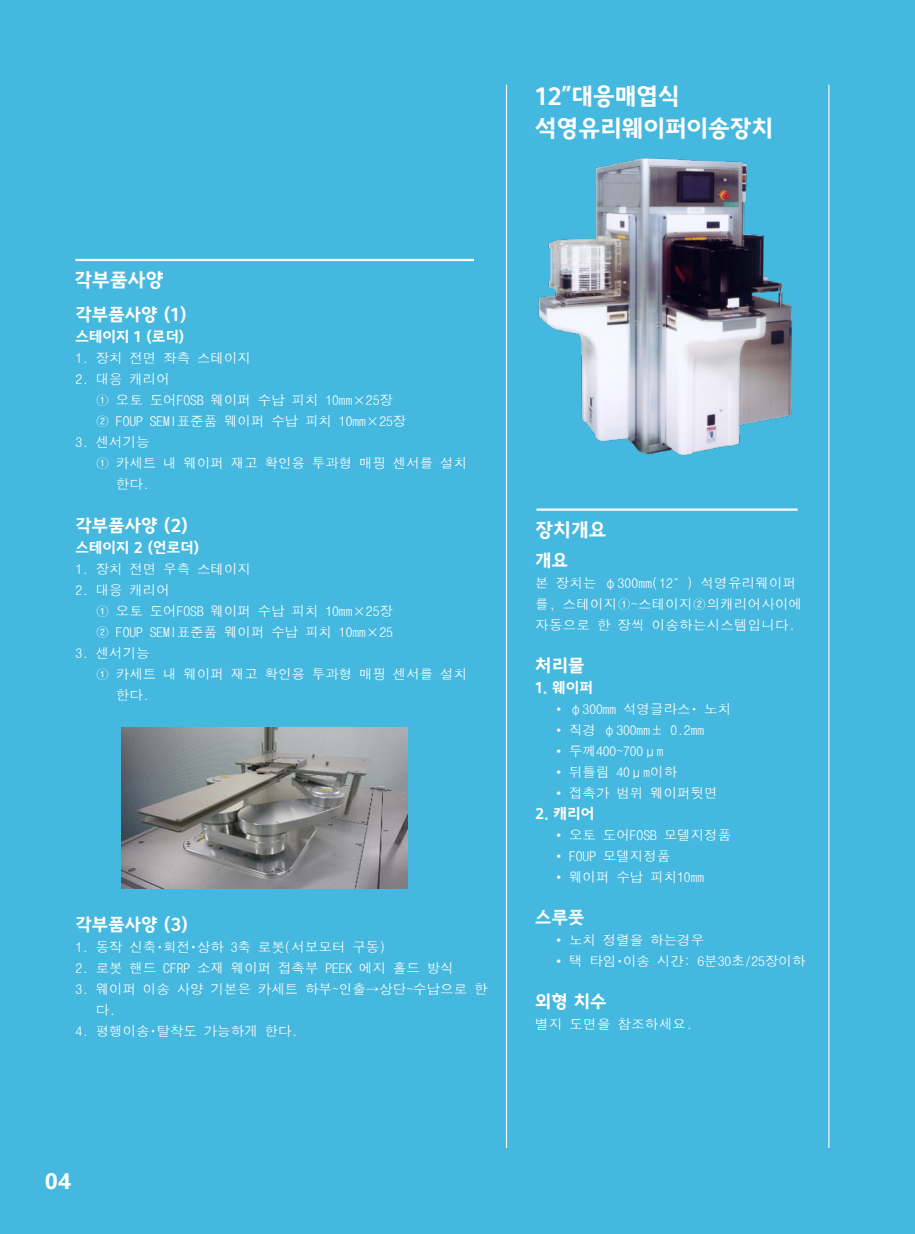
<style>
.page{position:relative;width:915px;height:1234px;background:#fff}
.page>*{position:absolute;margin:0;border:0;box-sizing:border-box;transform-origin:0 0}
.t1{font:700 24px/31.5px "Kimjungchul Gothic";color:#fff}
.t2{font:700 21px "Microsoft Ya Hei";color:#fff}
.t3{font:700 19.5px "Kimjungchul Gothic";letter-spacing:.015em;color:#fff}
.t4{font:700 18px "Kimjungchul Gothic";letter-spacing:.015em;color:#fff}
.t5{font:700 15px "Kimjungchul Gothic";color:#fff}
.t6{font:13.5px/21px "Dotum Che";color:#fff}
.s1{font-family:"Meiryo UI"}
</style>
<div class="page">
<div style="left:0;top:0;width:914px;height:1233px;background:#44b8df"></div>
<hr style="left:505px;top:85px;width:2px;height:1062px;background:#fff">
<hr style="left:828px;top:85px;width:1px;height:1062px;background:#fff">
<img style="left:538px;top:158px;width:254px;height:298px">
<hr style="left:75px;top:259px;width:399px;height:2px;background:#fff">
<hr style="left:536px;top:508px;width:261px;height:2px;background:#fff">
<img style="left:121px;top:727px;width:286px;height:161px">
<h1 class="t1" style="left:535px;top:80px;width:239px">12″대응매엽식 석영유리웨이퍼이송장치</h1>
<h3 class="t3" style="left:74px;top:268px;width:90px">각부품사양</h3>
<h3 class="t4" style="left:75px;top:304px;width:113px">각부품사양 (1)</h3>
<p class="t5" style="left:75px;top:328px;width:111px">스테이지 1 (로더)</p>
<p class="t6" style="left:75px;top:348px;width:177px">1. 장치 전면 좌측 스테이지</p>
<p class="t6" style="left:96px;top:369px;width:312px;text-indent:-20px">2. 대응 캐리어<br>① 오토 도어FOSB 웨이퍼 수납 피치 10mm×25장<br>② FOUP SEMI표준품 웨이퍼 수납 피치 10mm×25장</p>
<p class="t6" style="left:75px;top:432px;width:76px">3. 센서기능</p>
<p class="t6" style="left:96px;top:453px;width:373px">① 카세트 내 웨이퍼 재고 확인용 투과형 매핑 센서를 설치</p>
<p class="t6" style="left:116px;top:474px;width:35px">한다.</p>
<h3 class="t4" style="left:75px;top:514px;width:115px">각부품사양 (2)</h3>
<p class="t5" style="left:75px;top:538px;width:126px">스테이지 2 (언로더)</p>
<p class="t6" style="left:75px;top:558px;width:177px">1. 장치 전면 우측 스테이지</p>
<p class="t6" style="left:96px;top:579px;width:298px;text-indent:-20px">2. 대응 캐리어<br>① 오토 도어FOSB 웨이퍼 수납 피치 10mm×25장<br>② FOUP SEMI표준품 웨이퍼 수납 피치 10mm×25</p>
<p class="t6" style="left:75px;top:642px;width:76px">3. 센서기능</p>
<p class="t6" style="left:96px;top:663px;width:373px">① 카세트 내 웨이퍼 재고 확인용 투과형 매핑 센서를 설치</p>
<p class="t6" style="left:116px;top:684px;width:35px">한다.</p>
<h3 class="t4" style="left:75px;top:913px;width:115px">각부품사양 (3)</h3>
<p class="t6" style="left:75px;top:936px;width:312px">1. 동작 신축<span class="s1">・</span>회전<span class="s1">・</span>상하 3축 로봇(서보모터 구동)</p>
<p class="t6" style="left:75px;top:957px;width:379px">2. 로봇 핸드 CFRP 소재 웨이퍼 접촉부 PEEK 에지 홀드 방식</p>
<p class="t6" style="left:96px;top:978px;width:393px;text-indent:-20px">3. 웨이퍼 이송 사양 기본은 카세트 하부~인출→상단~수납으로 한 다.</p>
<p class="t6" style="left:75px;top:1020px;width:224px">4. 평행이송<span class="s1">・</span>탈착도 가능하게 한다.</p>
<h3 class="t3" style="left:535px;top:517px;width:72px">장치개요</h3>
<h3 class="t4" style="left:535px;top:549px;width:34px">개요</h3>
<p class="t6" style="left:535px;top:572px;width:268px">본 장치는 φ300mm(12″) 석영유리웨이퍼 를, 스테이지①~스테이지②의캐리어사이에 자동으로 한 장씩 이송하는시스템입니다.</p>
<h3 class="t4" style="left:535px;top:654px;width:51px">처리물</h3>
<p class="t5" style="left:535px;top:678px;width:59px">1. 웨이퍼</p>
<p class="t6" style="left:555px;top:698px;width:177px">• φ300mm 석영글라스<span class="s1">・</span> 노치</p>
<p class="t6" style="left:555px;top:719px;width:150px">• 직경 φ300mm± 0.2mm</p>
<p class="t6" style="left:555px;top:740px;width:109px">• 두께400~700μm</p>
<p class="t6" style="left:555px;top:761px;width:123px">• 뒤틀림 40μm이하</p>
<p class="t6" style="left:555px;top:782px;width:163px">• 접촉가 범위 웨이퍼뒷면</p>
<p class="t5" style="left:535px;top:804px;width:60px">2. 캐리어</p>
<p class="t6" style="left:555px;top:824px;width:177px">• 오토 도어FOSB 모델지정품</p>
<p class="t6" style="left:555px;top:845px;width:116px">• FOUP 모델지정품</p>
<p class="t6" style="left:555px;top:866px;width:150px">• 웨이퍼 수납 피치10mm</p>
<h3 class="t4" style="left:535px;top:906px;width:51px">스루풋</h3>
<p class="t6" style="left:555px;top:929px;width:150px">• 노치 정렬을 하는경우</p>
<p class="t6" style="left:555px;top:950px;width:251px">• 택 타임<span class="s1">・</span>이송 시간: 6분30초/25장이하</p>
<h3 class="t4" style="left:535px;top:990px;width:72px">외형 치수</h3>
<p class="t6" style="left:535px;top:1013px;width:159px">별지 도면을 참조하세요.</p>
<h2 class="t2" style="left:45px;top:1166px;width:27px">04</h2>
</div>
